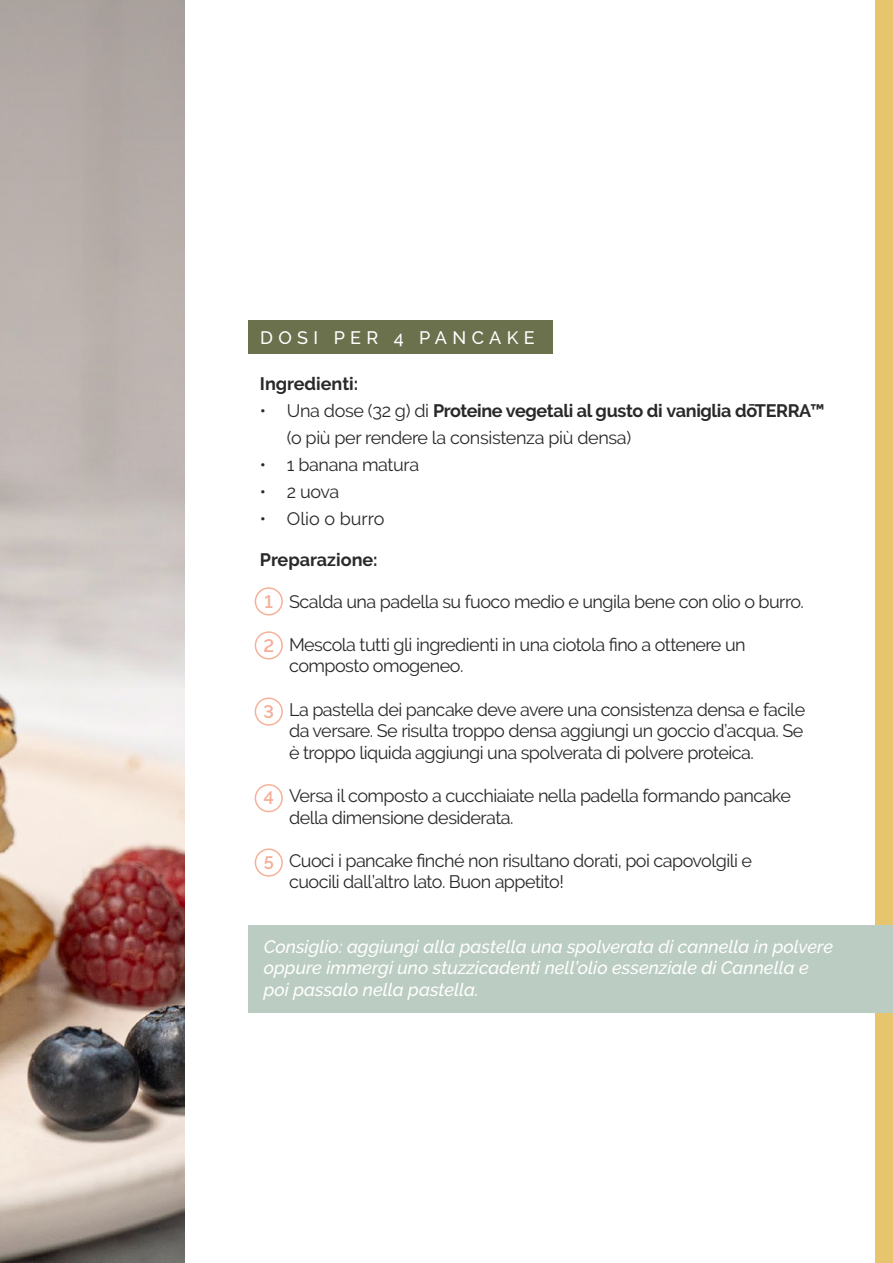
<style>
.page{position:relative;width:893px;height:1263px;background:#fff}
.page>*{position:absolute;margin:0;border:0;box-sizing:border-box;transform-origin:0 0}
.t1{font:18px/21.6px "Raleway";letter-spacing:-.03em;color:#292929}
.t2{font:italic 500 18px/21.6px "Raleway";color:#fff}
.t3{font:700 18px "Raleway";color:#292929}
.t4{font:500 18px "Raleway";letter-spacing:.3em;color:#fff}
.t5{font:18px "Raleway";color:#292929}
.t6{font:600 18px "Raleway";color:#f5af98}
.s1{font-weight:700}
</style>
<div class="page">
<img style="left:0;top:690px;width:184px;height:572px">
<svg style="left:0;top:0;width:184px;height:690px;background:#bfb7b3"></svg>
<div style="left:876px;top:0;width:17px;height:1263px;background:#e7c56f"></div>
<div style="left:248px;top:321px;width:305px;height:33px;background:#6b704d"></div>
<div style="left:255px;top:587px;width:28px;height:28px;border:2px solid #f6b199;border-radius:50%"></div>
<div style="left:255px;top:631px;width:28px;height:28px;border:2px solid #f6b199;border-radius:50%"></div>
<div style="left:255px;top:697px;width:28px;height:29px;border:2px solid #f6b199;border-radius:50%"></div>
<div style="left:255px;top:784px;width:28px;height:28px;border:2px solid #f6b199;border-radius:50%"></div>
<div style="left:255px;top:848px;width:28px;height:29px;border:2px solid #f6b199;border-radius:50%"></div>
<div style="left:248px;top:925px;width:645px;height:88px;background:#bbccc2"></div>
<p class="t4" style="left:260px;top:327px;width:276px">DOSI PER 4 PANCAKE</p>
<p class="t3" style="left:260px;top:374px;width:100px">Ingredienti:</p>
<p class="t1" style="left:287px;top:397px;width:539px;line-height:27px;text-indent:-27px">• Una dose (32 g) di <span class="s1">Proteine vegetali al gusto di vaniglia dōTERRA™ </span>(o più per rendere la consistenza più densa)</p>
<p class="t1" style="left:260px;top:454px;width:161px">• 1 banana matura</p>
<p class="t1" style="left:260px;top:481px;width:81px">• 2 uova</p>
<p class="t5" style="left:260px;top:508px;width:126px">• Olio o burro</p>
<p class="t3" style="left:260px;top:549px;width:119px">Preparazione:</p>
<p class="t6" style="left:265px;top:591px;width:10px">1</p>
<p class="t6" style="left:263px;top:635px;width:12px">2</p>
<p class="t6" style="left:263px;top:701px;width:12px">3</p>
<p class="t6" style="left:264px;top:788px;width:12px">4</p>
<p class="t6" style="left:264px;top:852px;width:12px">5</p>
<p class="t1" style="left:289px;top:590px;width:516px">Scalda una padella su fuoco medio e ungila bene con olio o burro.</p>
<p class="t1" style="left:289px;top:634px;width:458px">Mescola tutti gli ingredienti in una ciotola fino a ottenere un composto omogeneo.</p>
<p class="t1" style="left:289px;top:698px;width:518px;text-align:justify">La pastella dei pancake deve avere una consistenza densa e facile da versare. Se risulta troppo densa aggiungi un goccio d’acqua. Se è troppo liquida aggiungi una spolverata di polvere proteica.</p>
<p class="t1" style="left:289px;top:785px;width:503px">Versa il composto a cucchiaiate nella padella formando pancake della dimensione desiderata.</p>
<p class="t1" style="left:289px;top:850px;width:465px">Cuoci i pancake finché non risultano dorati, poi capovolgili e cuocili dall’altro lato. Buon appetito!</p>
<p class="t2" style="left:264px;top:936px;width:571px">Consiglio: aggiungi alla pastella una spolverata di cannella in polvere oppure immergi uno stuzzicadenti nell’olio essenziale di Cannella e poi passalo nella pastella.</p>
</div>
